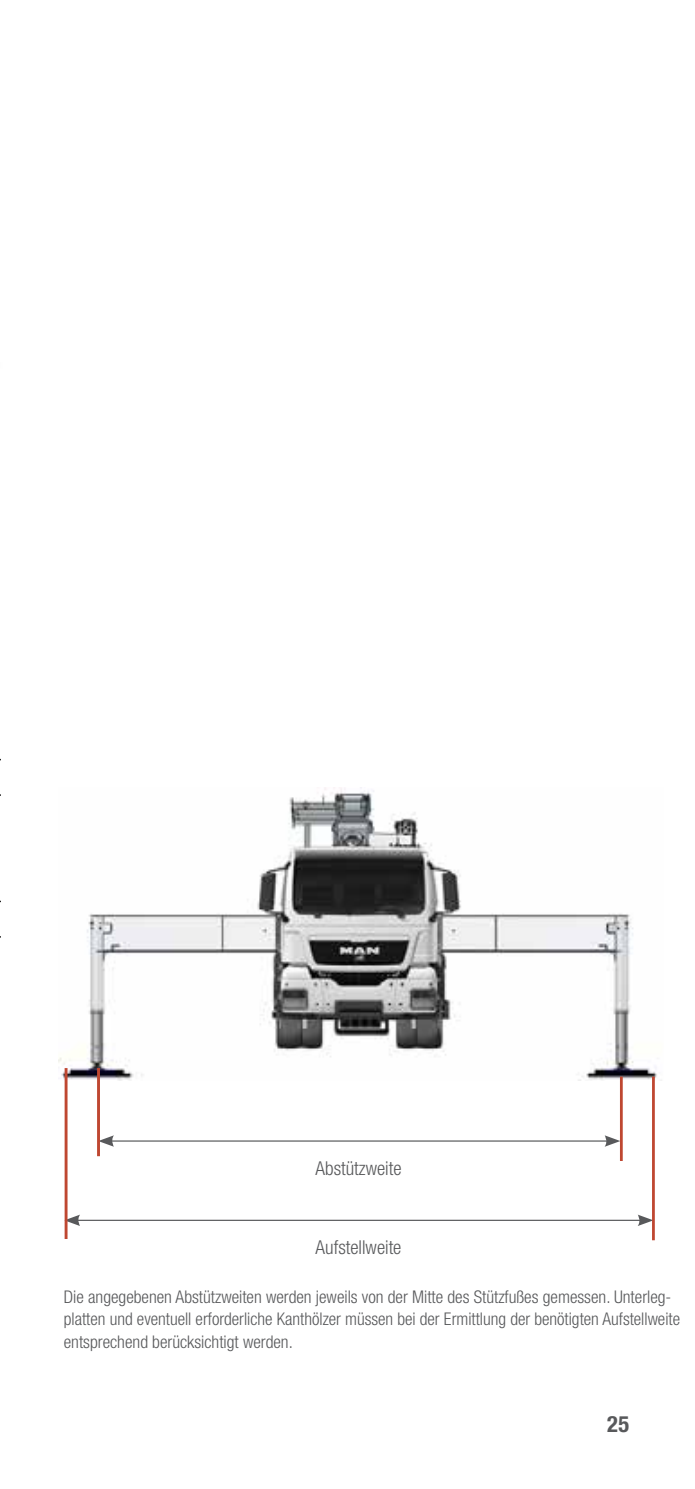
<style>
.page{position:relative;width:695px;height:1489px;background:#fff}
.page>*{position:absolute;margin:0;border:0;box-sizing:border-box;transform-origin:0 0}
.t1{font:700 condensed 22.5px "Helvetica Neue LT Std";color:#58595b}
.t2{font:300 condensed 19.25px "Helvetica Neue LT Std";color:#58595b}
.t3{font:300 condensed 17.5px/22.5px "Helvetica Neue LT Std";color:#58595b}
</style>
<div class="page">
<img style="left:58px;top:787px;width:599px;height:293px">
<hr style="left:110px;top:1140px;width:498px;height:1px;background:#58595b">
<svg style="left:100px;top:1135px;width:14px;height:11px"></svg>
<svg style="left:604px;top:1135px;width:16px;height:11px"></svg>
<hr style="left:76px;top:1219px;width:565px;height:1px;background:#58595b">
<svg style="left:64px;top:1214px;width:16px;height:11px"></svg>
<svg style="left:637px;top:1214px;width:15px;height:11px"></svg>
<hr style="left:620px;top:1076px;width:2px;height:84px;background:#bf4731">
<hr style="left:97px;top:1068px;width:3px;height:88px;background:#bf4731">
<hr style="left:65px;top:1068px;width:2px;height:170px;background:#bf4731">
<hr style="left:652px;top:1076px;width:2px;height:164px;background:#bf4731">
<p class="t2" style="left:315px;top:1156px;width:87px">Abstützweite</p>
<p class="t2" style="left:315px;top:1235px;width:87px">Aufstellweite</p>
<p class="t3" style="left:64px;top:1285px;width:617px">Die angegebenen Abstützweiten werden jeweils von der Mitte des Stützfußes gemessen. Unterleg&shy;platten und eventuell erforderliche Kanthölzer müssen bei der Ermittlung der benötigten Aufstellweite entsprechend berücksichtigt werden.</p>
<p class="t1" style="left:607px;top:1410px;width:24px">25</p>
</div>
